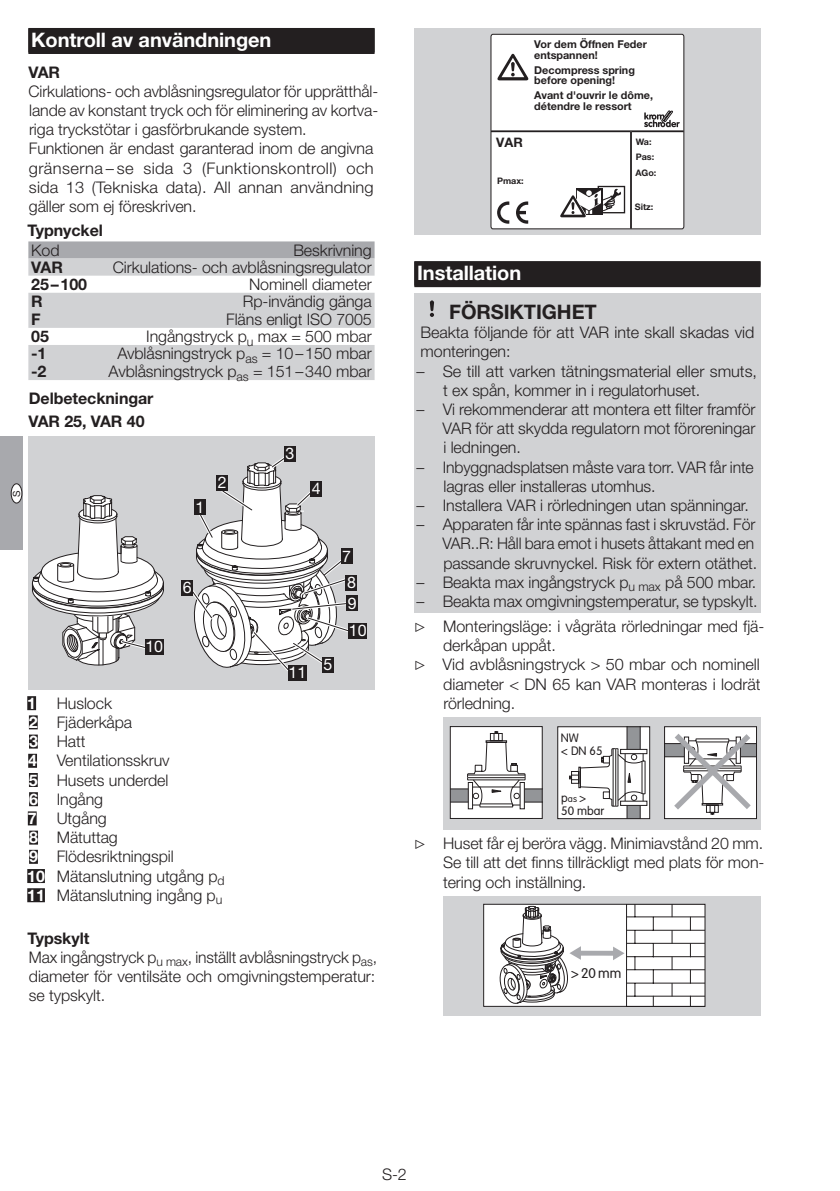
<style>
.page{position:relative;width:840px;height:1191px;background:#fff}
.page>*{position:absolute;margin:0;border:0;box-sizing:border-box;transform-origin:0 0}
.t1{font:700 20px "Helvetica Neue LT Pro";letter-spacing:-.005em;color:#fff}
.t2{font:700 20px "Helvetica Neue LT Pro";letter-spacing:-.005em;color:#231f20}
.t3{font:300 16px/19.2px "Helvetica Neue LT Pro";letter-spacing:-.005em;color:#231f20}
.t4{font:700 16px/18px "Helvetica Neue LT Pro";letter-spacing:-.005em;color:#231f20}
.t5{font:16px "Helvetica Neue LT Pro";color:#fff}
.t6{font:700 16px "Helvetica Neue LT Pro";color:#fff}
.t7{font:300 13.8px "VAG Rounded Std";color:#231f20}
.t8{font:700 13px "Helvetica Neue";color:#231f20}
.t9{font:300 12px/13px "VAG Rounded Std";color:#231f20}
.t10{font:700 10.8px/10.8px "Helvetica Neue";color:#231f20}
.t11{font:10px "Helvetica Neue LT Pro";color:#231f20}
.t12{font:700 9px/15.8px "Helvetica Neue";color:#231f20}
.s1{font-weight:700;color:#fff}
.s2{font-weight:700}
.s3{font-family:"Lucida Sans Unicode";font-weight:400}
.s4{font-size:9px}
</style>
<div class="page">
<div style="left:0;top:437px;width:23px;height:113px;background:#a8a9ad"></div>
<div style="left:11px;top:484px;width:11px;height:19px;background:#fff;border-radius:50%"></div>
<div style="left:11px;top:483px;width:11px;height:20px;border:1px solid #231f20;border-radius:50%"></div>
<div style="left:28px;top:28px;width:346px;height:26px;background:#231f20"></div>
<div style="left:27px;top:696px;width:9px;height:14px;background:#231f20"></div>
<div style="left:29px;top:715px;width:9px;height:14px;background:#231f20"></div>
<div style="left:29px;top:734px;width:9px;height:14px;background:#231f20"></div>
<div style="left:28px;top:754px;width:9px;height:14px;background:#231f20"></div>
<div style="left:29px;top:773px;width:9px;height:14px;background:#231f20"></div>
<div style="left:29px;top:792px;width:9px;height:14px;background:#231f20"></div>
<div style="left:28px;top:811px;width:9px;height:14px;background:#231f20"></div>
<div style="left:29px;top:830px;width:9px;height:14px;background:#231f20"></div>
<div style="left:29px;top:850px;width:9px;height:14px;background:#231f20"></div>
<div style="left:27px;top:869px;width:18px;height:14px;background:#231f20"></div>
<div style="left:27px;top:888px;width:18px;height:14px;background:#231f20"></div>
<div style="left:28px;top:241px;width:346px;height:17px;background:#a8a9ad"></div>
<svg style="left:28px;top:258px;width:346px;height:122px;fill:#d1d2d4"></svg>
<div style="left:28px;top:436px;width:346px;height:253px;background:#d1d2d4"></div>
<div style="left:288px;top:664px;width:18px;height:16px;background:#231f20"></div>
<div style="left:345px;top:574px;width:12px;height:16px;background:#231f20"></div>
<div style="left:181px;top:580px;width:12px;height:15px;background:#231f20"></div>
<div style="left:284px;top:446px;width:11px;height:16px;background:#231f20"></div>
<div style="left:346px;top:595px;width:11px;height:16px;background:#231f20"></div>
<svg style="left:188px;top:454px;width:165px;height:220px"></svg>
<div style="left:216px;top:475px;width:12px;height:16px;background:#231f20"></div>
<div style="left:348px;top:622px;width:19px;height:16px;background:#231f20"></div>
<svg style="left:31px;top:495px;width:133px;height:171px"></svg>
<svg style="left:414px;top:261px;width:346px;height:26px"></svg>
<div style="left:414px;top:262px;width:346px;height:24px;background:#231f20"></div>
<div style="left:414px;top:28px;width:346px;height:207px;background:#d1d2d4"></div>
<div style="left:490px;top:34px;width:193px;height:195px;background:#fff;border-radius:2px"></div>
<div style="left:490px;top:34px;width:194px;height:195px;border:1px solid #231f20;border-radius:2px"></div>
<svg style="left:644px;top:110px;width:36px;height:18px"></svg>
<div style="left:597px;top:186px;width:27px;height:27px;border:1px solid #231f20"></div>
<svg style="left:560px;top:188px;width:62px;height:29px"></svg>
<hr style="left:490px;top:130px;width:193px;height:2px;background:#231f20">
<hr style="left:629px;top:131px;width:2px;height:98px;background:#231f20">
<svg style="left:497px;top:54px;width:31px;height:26px"></svg>
<svg style="left:497px;top:201px;width:12px;height:23px"></svg>
<svg style="left:516px;top:201px;width:12px;height:23px"></svg>
<div style="left:414px;top:293px;width:346px;height:319px;background:#d1d2d4"></div>
<svg style="left:429px;top:300px;width:5px;height:17px"></svg>
<div style="left:442px;top:717px;width:318px;height:113px;background:#d1d2d4"></div>
<svg style="left:449px;top:726px;width:307px;height:94px;background:#d7d7d8"></svg>
<div style="left:442px;top:896px;width:318px;height:119px;background:#d1d2d4"></div>
<svg style="left:483px;top:903px;width:223px;height:103px;background:#e0dfe0"></svg>
<p class="t1" style="left:31px;top:27px;width:241px">Kontroll av användningen</p>
<p class="t4" style="left:28px;top:63px;width:33px">VAR</p>
<p class="t3" style="left:29px;top:81px;width:351px">Cirkulations- och avblåsningsregulator för upprätthål&shy;lande av konstant tryck och för eliminering av kortva&shy;riga tryckstötar i gasförbrukande system.<br>Funktionen är endast garanterad inom de angivna gränserna – se sida 3 (Funktionskontroll) och sida 13 (Tekniska data). All annan användning gäller som ej föreskriven.</p>
<p class="t4" style="left:28px;top:221px;width:77px">Typnyckel</p>
<p class="t3" style="left:31px;top:240px;width:30px">Kod</p>
<p class="t3" style="left:293px;top:240px;width:80px">Beskrivning</p>
<p class="t4" style="left:31px;top:258px;width:33px">VAR</p>
<p class="t3" style="left:113px;top:257px;width:260px">Cirkulations- och avblåsningsregulator</p>
<p class="t4" style="left:31px;top:275px;width:57px">25– 1 00</p>
<p class="t3" style="left:249px;top:274px;width:124px">Nominell diameter</p>
<p class="t4" style="left:31px;top:292px;width:13px">R<br>F</p>
<p class="t3" style="left:226px;top:292px;width:147px;line-height:18px;text-align:right">Rp-invändig gänga<br>Fläns enligt ISO 7005</p>
<p class="t4" style="left:31px;top:327px;width:19px">05</p>
<p class="t3" style="left:146px;top:326px;width:227px">Ingångstryck p<sub>u</sub> max = 500 mbar</p>
<p class="t4" style="left:31px;top:344px;width:16px">-1 -2</p>
<p class="t3" style="left:108px;top:344px;width:264px;line-height:18px;text-align:center">Avblåsningstryck p<sub>as</sub> = 10–150 mbar<br>Avblåsningstryck p<sub>as</sub> = 151–340 mbar</p>
<p class="t4" style="left:28px;top:386px;width:126px;line-height:23.6px">Delbeteckningar<br>VAR 25, VAR 40</p>
<p class="t11" style="left:11px;top:496px;width:8px;rotate:-90deg">S</p>
<p class="t5" style="left:195px;top:497px;width:10px">1</p>
<p class="t5" style="left:218px;top:473px;width:10px">2</p>
<p class="t5" style="left:145px;top:637px;width:19px">10</p>
<p class="t5" style="left:183px;top:578px;width:10px">6</p>
<p class="t5" style="left:285px;top:444px;width:10px">3</p>
<p class="t5" style="left:312px;top:479px;width:10px">4</p>
<p class="t5" style="left:288px;top:663px;width:19px">11</p>
<p class="t5" style="left:323px;top:655px;width:10px">5</p>
<p class="t5" style="left:342px;top:546px;width:10px">7</p>
<p class="t5" style="left:347px;top:573px;width:10px">8</p>
<p class="t5" style="left:347px;top:593px;width:10px">9</p>
<p class="t5" style="left:348px;top:621px;width:19px">10</p>
<p class="t3" style="left:27px;top:693px;width:199px;text-indent:29px">Huslock<br><span class="s1">2</span> Fjäderkåpa<br><span class="s1">3</span> Hatt<br><span class="s1">4</span> Ventilationsskruv<br><span class="s1">5</span> Husets underdel<br><span class="s1">6</span> Ingång<br><span class="s1">7</span> Utgång<br><span class="s1">8</span> Mätuttag<br><span class="s1">9</span> Flödesriktningspil<br><span class="s1">1 0</span> Mätanslutning utgång p<sub>d<br></sub><span class="s1">11</span></p>
<p class="t6" style="left:27px;top:693px;width:7px">1</p>
<p class="t3" style="left:57px;top:885px;width:167px">Mätanslutning ingång p<sub>u</sub></p>
<p class="t3" style="left:28px;top:928px;width:351px"><span class="s2">Typskylt<br></span>Max ingångstryck p<sub>u</sub> <sub>max</sub>, inställt avblåsningstryck p<sub>as</sub>, diameter för ventilsäte och omgivningstemperatur: se typskylt.</p>
<p class="t10" style="left:534px;top:39px;width:114px">Vor dem Öffnen Feder entspannen!</p>
<p class="t10" style="left:534px;top:64px;width:102px">Decompress spring before opening!</p>
<p class="t10" style="left:534px;top:89px;width:120px">Avant d'ouvrir le dôme, détendre le ressort</p>
<p class="t8" style="left:496px;top:134px;width:28px">VAR</p>
<p class="t12" style="left:496px;top:173px;width:28px">Pmax:</p>
<p class="t12" style="left:635px;top:133px;width:20px">Wa:<br>Pas:</p>
<p class="t12" style="left:635px;top:165px;width:22px">AGo:</p>
<p class="t12" style="left:634px;top:198px;width:20px">Sitz:</p>
<p class="t1" style="left:417px;top:260px;width:105px">Installation</p>
<p class="t2" style="left:449px;top:299px;width:149px">FÖRSIKTIGHET</p>
<p class="t3" style="left:420px;top:322px;width:335px">Beakta följande för att VAR inte skall skadas vid monteringen:</p>
<p class="t3" style="left:443px;top:361px;width:315px;text-indent:-27px">– Se till att varken tätningsmaterial eller smuts, t ex spån, kommer in i regulatorhuset.</p>
<p class="t3" style="left:442px;top:399px;width:314px;text-align:justify;text-indent:-26px">– Vi rekommenderar att montera ett filter framför VAR för att skydda regulatorn mot föroreningar i ledningen.</p>
<p class="t3" style="left:443px;top:457px;width:311px;text-indent:-27px">– Inbyggnadsplatsen måste vara torr. VAR får inte lagras eller installeras utomhus.</p>
<p class="t3" style="left:416px;top:495px;width:334px">– Installera VAR i rörledningen utan spänningar.</p>
<p class="t3" style="left:442px;top:514px;width:316px;text-indent:-26px">– Apparaten får inte spännas fast i skruvstäd. För<br>VAR..R: Håll bara emot i husets åttakant med en passande skruvnyckel. Risk för extern otäthet.</p>
<p class="t3" style="left:416px;top:572px;width:341px">– Beakta max ingångstryck p<sub>u</sub> <sub>max</sub> på 500 mbar.</p>
<p class="t3" style="left:413px;top:588px;width:352px;line-height:24.8px">– Beakta max omgivningstemperatur, se typskylt. <span class="s3">▷</span> Monteringsläge: i vågräta rörledningar med fjä-</p>
<p class="t3" style="left:443px;top:635px;width:114px">derkåpan uppåt.</p>
<p class="t3" style="left:413px;top:654px;width:347px"><span class="s3">▷</span> Vid avblåsningstryck &gt; 50 mbar och nominell</p>
<p class="t3" style="left:443px;top:674px;width:319px">diameter &lt; DN 65 kan VAR monteras i lodrät</p>
<p class="t3" style="left:443px;top:693px;width:73px">rörledning.</p>
<p class="t9" style="left:560px;top:732px;width:43px">NW<br>&lt; DN 65</p>
<p class="t9" style="left:561px;top:792px;width:44px">p<span class="s4">as</span> &gt;<br>50 mbar</p>
<p class="t3" style="left:443px;top:833px;width:323px;text-align:justify;text-indent:-29px"><span class="s3">▷</span> Huset får ej beröra vägg. Minimiavstånd 20 mm.<br>Se till att det finns tillräckligt med plats för mon&shy;tering och inställning.</p>
<p class="t9" style="left:594px;top:839px;width:44px">p<span class="s4">as</span> &gt;<br>50 mbar</p>
<p class="t7" style="left:570px;top:965px;width:52px">&gt; 20 mm</p>
<p class="t3" style="left:382px;top:1164px;width:26px">S-2</p>
</div>
